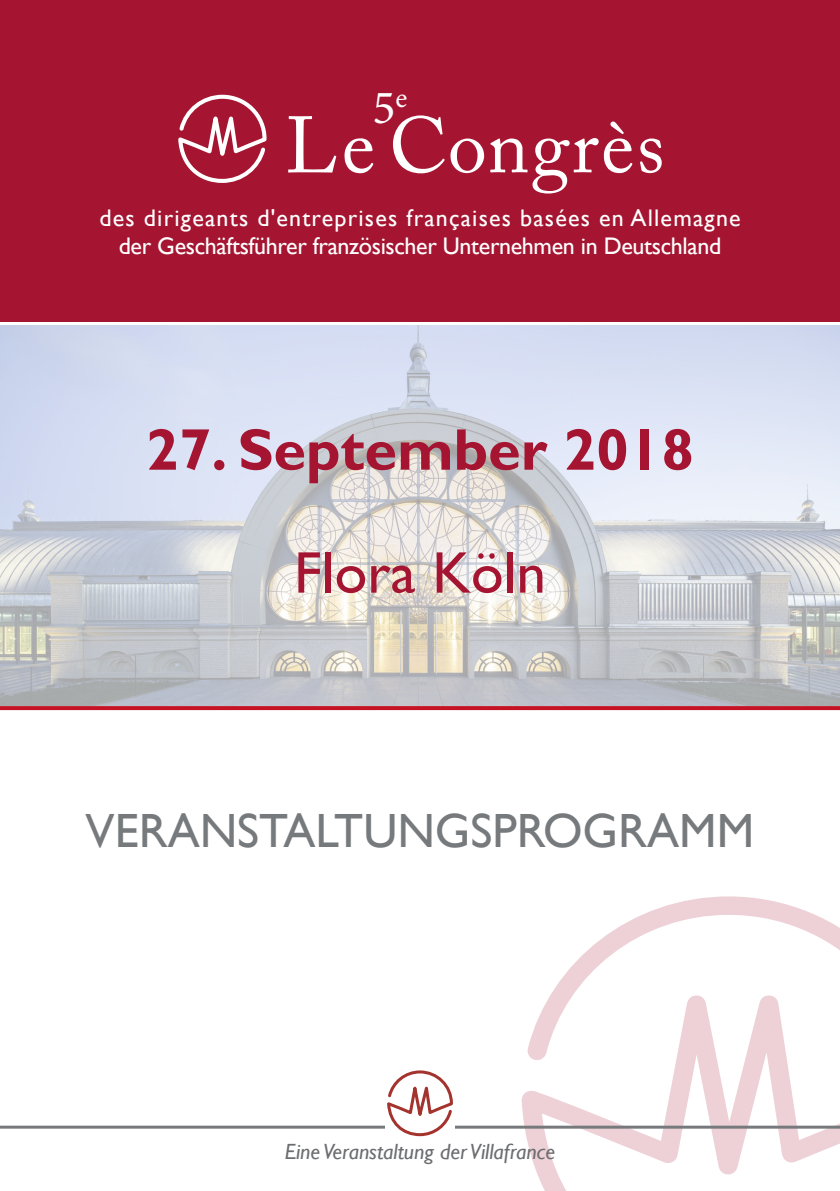
<style>
.page{position:relative;width:840px;height:1191px;background:#fff}
.page>*{position:absolute;margin:0;border:0;box-sizing:border-box;transform-origin:0 0}
.t1{font:700 59px "Gill Sans";color:#a51531}
.t2{font:59px "Gill Sans";color:#a51531}
.t3{font:48px "Gill Sans";color:#767a7c}
.t4{font:47.8px "Minion Pro";color:#fff}
.t5{font:24px/27.4px "Gill Sans";letter-spacing:-.015em;color:#fff;text-align:center}
.t6{font:italic 22px "Gill Sans";color:#6c6d70}
</style>
<div class="page">
<svg style="left:510px;top:896px;width:329px;height:295px"></svg>
<hr style="left:0;top:1125px;width:839px;height:3px;background:#767a7c">
<svg style="left:385px;top:1070px;width:69px;height:67px"></svg>
<div style="left:0;top:0;width:839px;height:322px;background:#a51531"></div>
<svg style="left:393px;top:115px;width:268px;height:78px"></svg>
<svg style="left:288px;top:116px;width:85px;height:57px"></svg>
<svg style="left:178px;top:95px;width:89px;height:88px"></svg>
<svg style="left:0;top:706px;width:839px;height:4px;background:#c51828"></svg>
<img style="left:0;top:325px;width:839px;height:380px">
<h3 class="t4" style="left:372px;top:76px;width:36px">5<sup>e</sup></h3>
<p class="t5" style="left:99px;top:205px;width:642px">des dirigeants d'entreprises françaises basées en Allemagne der Geschäftsführer französischer Unternehmen in Deutschland</p>
<h1 class="t1" style="left:146px;top:414px;width:549px">27. September 2018</h1>
<h1 class="t2" style="left:294px;top:538px;width:253px">Flora Köln</h1>
<h2 class="t3" style="left:86px;top:803px;width:669px">VERANSTALTUNGSPROGRAMM</h2>
<p class="t6" style="left:285px;top:1139px;width:271px">Eine Veranstaltung der Villafrance</p>
</div>
